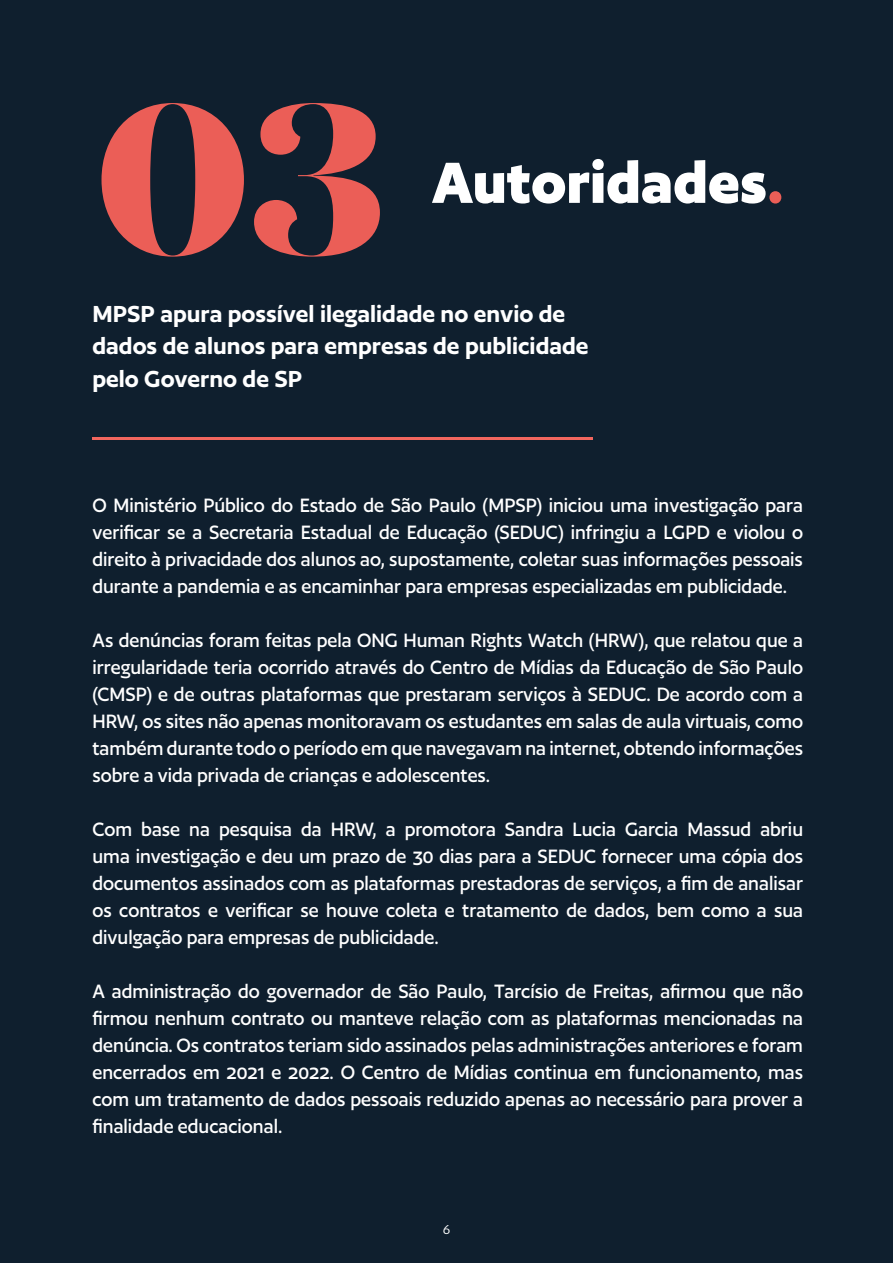
<style>
.page{position:relative;width:893px;height:1263px;background:#0f1f2e}
.page>*{position:absolute;margin:0;border:0;box-sizing:border-box;transform-origin:0 0}
.t1{font:214.5px "Lust Display Didone";color:#eb5e57}
.t2{font:700 67.5px "Author";color:#fff}
.t3{font:600 27px/32.4px "Author";color:#fff}
.t4{font:700 22.5px/27px "Author Variable";color:#fff;text-align:justify;scale:.95 1}
.t5{font:15px "Author";color:#fff}
.s1{color:#eb5e57}
</style>
<div class="page">
<hr style="left:92px;top:437px;width:501px;height:2px;background:#f2665e">
<h1 class="t1" style="left:95px;top:44px;width:290px">03</h1>
<h2 class="t2" style="left:432px;top:147px;width:354px">Autoridades<span class="s1">.</span></h2>
<p class="t3" style="left:92px;top:297px;width:498px">MPSP apura possível ilegalidade no envio de dados de alunos para empresas de publicidade pelo Governo de SP</p>
<p class="t4" style="left:92px;top:491px;width:749px">O Ministério Público do Estado de São Paulo (MPSP) iniciou uma investigação para verificar se a Secretaria Estadual de Educação (SEDUC) infringiu a LGPD e violou o direito à privacidade dos alunos ao, supostamente, coletar suas informações pessoais durante a pandemia e as encaminhar para empresas especializadas em publicidade.</p>
<p class="t4" style="left:92px;top:626px;width:749px">As denúncias foram feitas pela ONG Human Rights Watch (HRW), que relatou que a irregularidade teria ocorrido através do Centro de Mídias da Educação de São Paulo (CMSP) e de outras plataformas que prestaram serviços à SEDUC. De acordo com a HRW, os sites não apenas monitoravam os estudantes em salas de aula virtuais, como também durante todo o período em que navegavam na internet, obtendo informações sobre a vida privada de crianças e adolescentes.</p>
<p class="t4" style="left:92px;top:815px;width:749px">Com base na pesquisa da HRW, a promotora Sandra Lucia Garcia Massud abriu uma investigação e deu um prazo de 30 dias para a SEDUC fornecer uma cópia dos documentos assinados com as plataformas prestadoras de serviços, a fim de analisar os contratos e verificar se houve coleta e tratamento de dados, bem como a sua divulgação para empresas de publicidade.</p>
<p class="t4" style="left:92px;top:977px;width:749px">A administração do governador de São Paulo, Tarcísio de Freitas, afirmou que não firmou nenhum contrato ou manteve relação com as plataformas mencionadas na denúncia. Os contratos teriam sido assinados pelas administrações anteriores e foram encerrados em 2021 e 2022. O Centro de Mídias continua em funcionamento, mas com um tratamento de dados pessoais reduzido apenas ao necessário para prover a finalidade educacional.</p>
<p class="t5" style="left:443px;top:1221px;width:9px">6</p>
</div>
